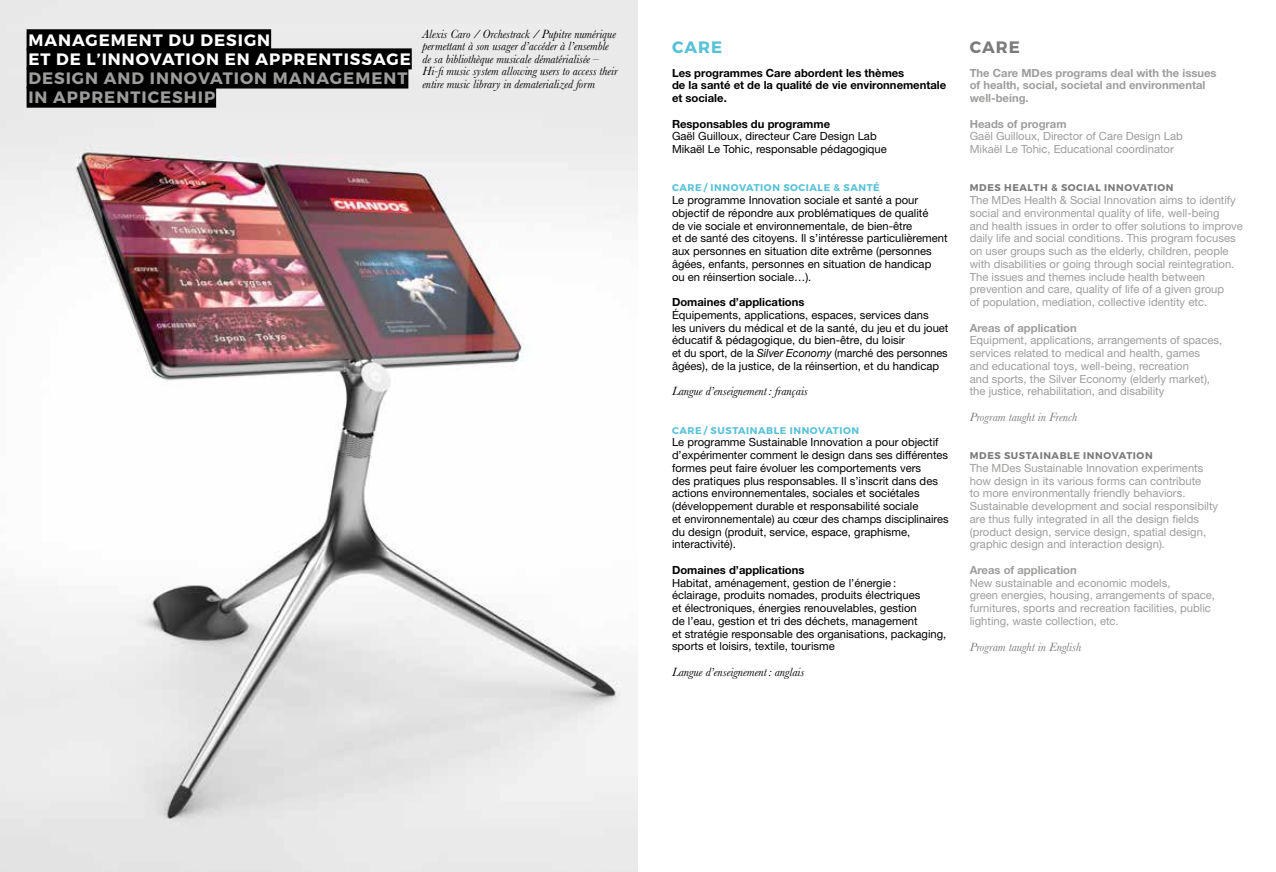
<style>
.page{position:relative;width:1276px;height:872px;background:#fff}
.page>*{position:absolute;margin:0;border:0;box-sizing:border-box;transform-origin:0 0}
.t1{font:700 16.5px/19px "Montserrat";letter-spacing:.06em;color:#fff}
.t2{font:700 16.5px "Montserrat";letter-spacing:.06em;color:#9d9d9c}
.t3{font:700 16.5px "Montserrat";color:#58c1d7}
.t4{font:700 16.5px "Montserrat";color:#7c7b7b}
.t5{font:italic 12.3px/12.3px "Baskerville";color:#000}
.t6{font:italic 12.3px "Baskerville";color:#7c7b7b}
.t7{font:11.25px/12.8px "Helvetica Neue LT Std";color:#000}
.t8{font:11.25px/12.8px "Helvetica Neue LT Std";color:#9d9d9c}
.t9{font:700 11.25px/12.8px "Helvetica Neue LT Std";color:#000}
.t10{font:700 11.25px/12.8px "Helvetica Neue LT Std";color:#9d9d9c}
.t11{font:700 9.75px "Montserrat";letter-spacing:.06em;color:#58c1d7}
.t12{font:700 9.75px "Montserrat";letter-spacing:.06em;color:#7c7b7b}
.s1{font-style:italic}
</style>
<div class="page">
<img style="left:0;top:0;width:638px;height:872px">
<div style="left:27px;top:29px;width:244px;height:21px;background:#000"></div>
<div style="left:27px;top:48px;width:385px;height:21px;background:#000"></div>
<div style="left:27px;top:68px;width:381px;height:21px;background:#000"></div>
<div style="left:27px;top:87px;width:189px;height:21px;background:#000"></div>
<h1 class="t1" style="left:28px;top:31px;width:243px;text-indent:111px">NT DU DESIGN<br>ET DE L’INNOVA</h1>
<h1 class="t1" style="left:28px;top:31px;width:84px">MANAGEME</h1>
<h1 class="t1" style="left:174px;top:50px;width:236px">TION EN APPRENTISSAGE</h1>
<h1 class="t2" style="left:28px;top:68px;width:170px">DESIGN AND INNOVA</h1>
<h1 class="t2" style="left:223px;top:68px;width:134px">TION MANAGEME</h1>
<h1 class="t2" style="left:383px;top:68px;width:26px">NT</h1>
<h1 class="t2" style="left:28px;top:87px;width:188px">IN APPRENTICESHIP</h1>
<p class="t5" style="left:422px;top:28px;width:197px">Alexis Caro / Orchestrack / Pupitre numérique permettant à son usager d’accéder à l’ensemble de sa bibliothèque musicale dématérialisée – Hi-fi music system allowing users to access their entire music library in dematerialized form</p>
<h1 class="t3" style="left:672px;top:36px;width:14px">CARE</h1>
<p class="t9" style="left:672px;top:66px;width:276px">Les programmes Care abordent les thèmes<br>de la santé et de la qualité de vie environnementale et sociale.</p>
<p class="t9" style="left:672px;top:117px;width:160px">Responsables du programme</p>
<p class="t7" style="left:672px;top:130px;width:216px">Gaël Guilloux, directeur Care Design Lab<br>Mikaël Le Tohic, responsable pédagogique</p>
<p class="t11" style="left:672px;top:182px;width:7px">CARE</p>
<p class="t11" style="left:704px;top:182px;width:36px">/ INNOVA</p>
<p class="t11" style="left:753px;top:182px;width:64px">TION SOCIALE</p>
<p class="t11" style="left:833px;top:182px;width:47px">&amp; SANTÉ</p>
<p class="t7" style="left:672px;top:193px;width:277px">Le programme Innovation sociale et santé a pour objectif de répondre aux problématiques de qualité<br>de vie sociale et environnementale, de bien-être<br>et de santé des citoyens. Il s’intéresse particulièrement aux personnes en situation dite extrême (personnes âgées, enfants, personnes en situation de handicap<br>ou en réinsertion sociale…).</p>
<p class="t9" style="left:672px;top:295px;width:134px">Domaines d’applications</p>
<p class="t7" style="left:672px;top:308px;width:278px">Équipements, applications, espaces, services dans<br>les univers du médical et de la santé, du jeu et du jouet éducatif &amp; pédagogique, du bien-être, du loisir<br>et du sport, de la <span class="s1">Silver Economy</span> (marché des personnes âgées), de la justice, de la réinsertion, et du handicap</p>
<p class="t5" style="left:672px;top:385px;width:137px">Langue d’enseignement : français</p>
<p class="t11" style="left:672px;top:424px;width:7px">CARE</p>
<p class="t11" style="left:704px;top:424px;width:63px">/ SUSTAINABLE</p>
<p class="t11" style="left:790px;top:424px;width:29px">INNOVA</p>
<p class="t11" style="left:833px;top:424px;width:28px">TION</p>
<p class="t7" style="left:672px;top:436px;width:278px">Le programme Sustainable Innovation a pour objectif d’expérimenter comment le design dans ses différentes formes peut faire évoluer les comportements vers<br>des pratiques plus responsables. Il s’inscrit dans des actions environnementales, sociales et sociétales (développement durable et responsabilité sociale<br>et environnementale) au cœur des champs disciplinaires du design (produit, service, espace, graphisme, interactivité).</p>
<p class="t9" style="left:672px;top:563px;width:134px">Domaines d’applications</p>
<p class="t7" style="left:672px;top:576px;width:276px">Habitat, aménagement, gestion de l’énergie : éclairage, produits nomades, produits électriques<br>et électroniques, énergies renouvelables, gestion<br>de l’eau, gestion et tri des déchets, management<br>et stratégie responsable des organisations, packaging, sports et loisirs, textile, tourisme</p>
<p class="t5" style="left:672px;top:666px;width:134px">Langue d’enseignement : anglais</p>
<h1 class="t4" style="left:970px;top:36px;width:14px">CARE</h1>
<p class="t10" style="left:969px;top:66px;width:248px">The Care MDes programs deal with the issues of health, social, societal and environmental well-being.</p>
<p class="t10" style="left:969px;top:117px;width:98px">Heads of program</p>
<p class="t8" style="left:969px;top:130px;width:214px">Gaël Guilloux, Director of Care Design Lab<br>Mikaël Le Tohic, Educational coordinator</p>
<p class="t12" style="left:969px;top:182px;width:43px">MDES HEAL</p>
<p class="t12" style="left:1033px;top:182px;width:100px">TH &amp; SOCIAL INNOVA</p>
<p class="t12" style="left:1147px;top:182px;width:28px">TION</p>
<p class="t8" style="left:969px;top:193px;width:274px">The MDes Health &amp; Social Innovation aims to identify social and environmental quality of life, well-being<br>and health issues in order to offer solutions to improve daily life and social conditions. This program focuses on user groups such as the elderly, children, people with disabilities or going through social reintegration.<br>The issues and themes include health between prevention and care, quality of life of a given group<br>of population, mediation, collective identity etc.</p>
<p class="t10" style="left:969px;top:321px;width:109px">Areas of application</p>
<p class="t8" style="left:969px;top:334px;width:254px">Equipment, applications, arrangements of spaces, services related to medical and health, games<br>and educational toys, well-being, recreation<br>and sports, the Silver Economy (elderly market), the justice, rehabilitation, and disability</p>
<p class="t6" style="left:969px;top:409px;width:109px">Program taught in French</p>
<p class="t12" style="left:969px;top:450px;width:90px">MDES SUSTAINABLE</p>
<p class="t12" style="left:1083px;top:450px;width:29px">INNOVA</p>
<p class="t12" style="left:1126px;top:450px;width:28px">TION</p>
<p class="t8" style="left:969px;top:461px;width:250px">The MDes Sustainable Innovation experiments how design in its various forms can contribute<br>to more environmentally friendly behaviors.<br>Sustainable development and social responsibilty are thus fully integrated in all the design fields (product design, service design, spatial design, graphic design and interaction design).</p>
<p class="t10" style="left:969px;top:563px;width:109px">Areas of application</p>
<p class="t8" style="left:969px;top:576px;width:247px">New sustainable and economic models,<br>green energies, housing, arrangements of space, furnitures, sports and recreation facilities, public lighting, waste collection, etc.</p>
<p class="t6" style="left:969px;top:638px;width:113px">Program taught in English</p>
</div>
